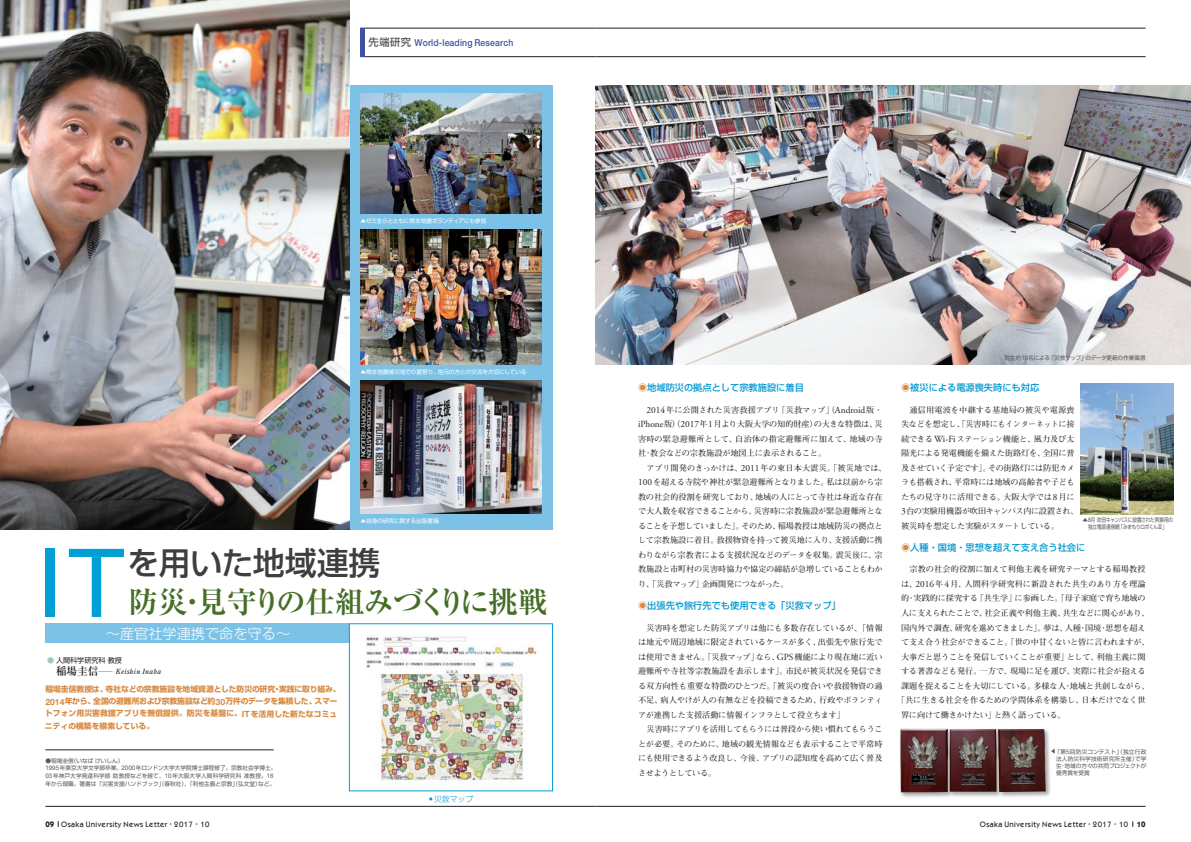
<style>
.page{position:relative;width:1191px;height:842px;background:#fff}
.page>*{position:absolute;margin:0;border:0;box-sizing:border-box;transform-origin:0 0}
.t1{font:94.3px "Univers";color:#009fd5}
.t2{font:500 31.9px "Shin Go Pro";color:#3e3e3f}
.t3{font:700 29.8px "Ryumin Pro";letter-spacing:-.03em;color:#456e27}
.t4{font:300 14.2px "Shin Go Pro";color:#fff}
.t5{font:500 9.6px "Helvetica Neue";letter-spacing:.02em;color:#4250a2;scale:.9 1}
.t6{font:500 9.2px "Shin Go Pro";color:#0097d1}
.t7{font:700 8.1px/14.5px "Futo Min A101 Pro";letter-spacing:-.02em;color:#231f20;text-align:justify}
.t8{font:700 8.1px "Futo Min A101 Pro";letter-spacing:.025em;color:#231f20}
.t9{font:700 8.1px "Futo Min A101 Pro";color:#231f20}
.t10{font:700 8.1px "Futo Min A101 Pro";letter-spacing:.015em;color:#231f20}
.t11{font:700 7.8px/12px "Shin Go Pro";color:#d7893f}
.t12{font:500 7.8px "Itc Kabel";letter-spacing:.05em;color:#231f20}
.t13{font:300 7.8px "Shin Go Pro";color:#0097d1}
.t14{font:italic 7.1px "Century Old Style Std";letter-spacing:.05em;color:#231f20}
.t15{font:7.1px "Shin Go Pro";color:#231f20}
.t16{font:5.7px/7.8px "Shin Go Pro";color:#57585a}
.t17{font:5.7px "Shin Go Pro";color:#fff}
.t18{font:5.7px "Shin Go Pro";letter-spacing:-.03em;color:#57585a}
.t19{font:5.7px "Shin Go Pro";letter-spacing:-.05em;color:#fff}
.t20{font:5.7px "Shin Go Pro";letter-spacing:.04em;color:#57585a}
.s1{font-family:"Shin Go Pro";font-size:10.3px;color:#57585a}
.s2{color:#9ec9c9}
.s3{font-family:"Ryumin Pro";font-weight:700;font-style:normal;font-size:10.6px}
.s4{font-family:"Shin Go Pro";font-style:normal}
.s5{font-family:"Helvetica Neue";font-size:8.6px}
.s6{font-family:"Helvetica Neue";font-size:6.2px}
.s7{color:#d7893f}
.s8{font-family:"Adobe Garamond Pro";font-weight:400;font-size:9.4px}
.s9{font-weight:700;font-size:7.9px}
.s10{font-family:"Shin Go Pro";font-weight:400}
</style>
<div class="page">
<hr style="left:45px;top:806px;width:550px;height:1px;background:#231f20">
<hr style="left:595px;top:806px;width:550px;height:1px;background:#231f20">
<hr style="left:595px;top:28px;width:550px;height:1px;background:#231f20">
<hr style="left:360px;top:28px;width:235px;height:1px;background:#231f20">
<div style="left:340px;top:86px;width:213px;height:444px;background:#7cc2e6"></div>
<img style="left:360px;top:93px;width:181px;height:121px">
<hr style="left:360px;top:56px;width:235px;height:1px;background:#231f20">
<hr style="left:595px;top:56px;width:550px;height:1px;background:#231f20">
<div style="left:360px;top:28px;width:5px;height:29px;background:#4250a2"></div>
<div style="left:45px;top:623px;width:306px;height:20px;background:#7cc2e6"></div>
<img style="left:0;top:0;width:349px;height:530px">
<img style="left:595px;top:86px;width:596px;height:279px">
<img style="left:1080px;top:383px;width:93px;height:131px">
<div style="left:899px;top:727px;width:152px;height:71px;background:#231f20;opacity:.4"></div>
<img style="left:900px;top:729px;width:145px;height:63px">
<img style="left:360px;top:230px;width:181px;height:135px">
<img style="left:360px;top:381px;width:181px;height:133px">
<img style="left:366px;top:636px;width:171px;height:145px">
<div style="left:349px;top:623px;width:204px;height:168px;border:1px solid #009fd5"></div>
<hr style="left:45px;top:750px;width:229px;height:1px;background:#231f20">
<p class="t5" style="left:368px;top:37px;width:162px"><span class="s1">先端研究</span> World-leading Research</p>
<p class="t19" style="left:360px;top:216px;width:127px">▲ゼミ生らとともに熊本地震ボランティアにも参加</p>
<p class="t17" style="left:360px;top:367px;width:167px">▲熊本地震被災地での夏祭り。地元の方との交流を大切にしている</p>
<p class="t17" style="left:360px;top:516px;width:80px">▲自身の研究に関する出版書籍</p>
<h2 class="t2" style="left:127px;top:537px;width:255px">を用いた地域連携</h2>
<h1 class="t1" style="left:37px;top:542px;width:89px">IT</h1>
<h3 class="t3" style="left:128px;top:578px;width:421px">防災・見守りの仕組みづくりに挑戦</h3>
<h3 class="t4" style="left:106px;top:622px;width:186px">～産官社学連携で命を守る～</h3>
<p class="t15" style="left:47px;top:654px;width:76px"><span class="s2">●</span> 人間科学研究科教授</p>
<p class="t14" style="left:56px;top:666px;width:107px"><span class="s3">稲場圭信</span><span class="s4">─</span> Keishin Inaba</p>
<p class="t11" style="left:45px;top:683px;width:297px">稲場圭信教授は、寺社などの宗教施設を地域資源とした防災の研究・実践に取り組み、<span class="s5">2014</span>年から、全国の避難所および宗教施設など約<span class="s5">30</span>万件のデータを集積した、スマートフォン用災害救援アプリを無償提供。防災を基盤に、<span class="s5">IT</span>を活用した新たなコミュニティの構築を模索している。</p>
<p class="t16" style="left:45px;top:756px;width:233px">●稲場圭信（いなばけいしん）<br><span class="s6">1995</span>年東京大学文学部卒業。<span class="s6">2000</span>年ロンドン大学大学院博士課程修了。宗教社会学博士。<span class="s6">03</span>年神戸大学発達科学部助教授などを経て、<span class="s6">10</span>年大阪大学人間科学研究科准教授。<span class="s6">16</span>年から現職。著書は「災害支援ハンドブック」（春秋社）、「利他主義と宗教」（弘文堂）など。</p>
<p class="t13" style="left:429px;top:792px;width:46px"><span class="s5">•</span>災救マップ</p>
<p class="t6" style="left:638px;top:380px;width:167px"><span class="s7">◉</span>地域防災の拠点として宗教施設に着目</p>
<p class="t7" style="left:638px;top:401px;width:246px;text-indent:9px"><span class="s8">2014</span>年に公開された災害救援アプリ「災救マップ」（<span class="s8">Android</span>版・<span class="s8">iPhone</span>版）（<span class="s8">2017</span>年<span class="s8">1</span>月より大阪大学の知的財産）の大きな特徴は、災害時の緊急避難所として、自治体の指定避難所に加えて、地域の寺社・教会などの宗教施設が地図上に表示されること。</p>
<p class="t7" style="left:638px;top:459px;width:250px;text-align:left;text-indent:9px">アプリ開発のきっかけは、<span class="s8">2011</span>年の東日本大震災。「被災地では、<span class="s8">100</span>を超える寺院や神社が緊急避難所となりました。私は以前から宗教の社会的役割を研究しており、地域の人にとって寺社は身近な存在で大人数を収容できることから、災害時に宗教施設が緊急避難所となることを予想していました」。そのため、稲場教授は地域防災の拠点として宗教施設に着目。救援物資を持って被災地に入り、支援活動に携わりながら宗教者による支援状況などのデータを収集。震災後に、宗教施設と市町村の災害時協力や協定の締結が急増していることもわかり、「災救マップ」企画開発につながった。</p>
<p class="t6" style="left:638px;top:598px;width:204px"><span class="s7">◉</span>出張先や旅行先でも使用できる「災救マップ」</p>
<p class="t7" style="left:638px;top:619px;width:246px;text-indent:9px">災害時を想定した防災アプリは他にも多数存在しているが、「情報は地元や周辺地域に限定されているケースが多く、出張先や旅行先では使用できません。「災救マップ」なら、<span class="s8">GPS</span>機能により現在地に近い避難所や寺社等宗教施設を表示します」。市民が被災状況を発信できる双方向性も重要な特徴のひとつだ。「被災の度合いや救援物資の過不足、病人やけが人の有無などを投稿できるため、行政やボランティアが連携した支援活動に情報インフラとして役立ちます」</p>
<p class="t7" style="left:638px;top:721px;width:246px;text-indent:9px">災害時にアプリを活用してもらうには普段から使い慣れてもらうことが必要。そのために、地域の観光情報なども表示することで平常時にも使用できるよう改良し、今後、アプリの認知度を高めて広く普及させようとしている。</p>
<p class="t18" style="left:1004px;top:353px;width:143px">院生約<span class="s6">10</span>名による「災救マップ」のデータ更新の作業風景</p>
<p class="t6" style="left:901px;top:380px;width:140px"><span class="s7">◉</span>被災による電源喪失時にも対応</p>
<p class="t7" style="left:901px;top:401px;width:179px;text-align:left;text-indent:9px">通信用電波を中継する基地局の被災や電源喪失などを想定し、「災害時にもインターネットに接続できる<span class="s8">Wi-Fi</span>ステーション機能と、風力及び太陽光による発電機能を備えた街路灯を、全国に普及させていく予定です」。その街路灯には防犯カメラも搭載され、平常時には地域の高齢者や子どもたちの見守りに活用できる。大阪大学では<span class="s8">8</span>月に<br><span class="s8">3</span>台の実験用機器が吹田キャンパス内に設置され、被災時を想定した実験がスタートしている。</p>
<p class="t6" style="left:901px;top:540px;width:186px"><span class="s7">◉</span>人種・国境・思想を超えて支え合う社会に</p>
<p class="t10" style="left:909px;top:563px;width:237px">宗教の社会的役割に加えて利他主義を研究テーマとする稲場教授</p>
<p class="t8" style="left:901px;top:577px;width:246px">は、<span class="s8">2016</span>年<span class="s8">4</span>月、人間科学研究科に新設された共生のあり方を理論</p>
<p class="t9" style="left:901px;top:592px;width:246px">的・実践的に探究する「共生学」に参画した。「母子家庭で育ち地域の</p>
<p class="t7" style="left:901px;top:605px;width:250px">人に支えられたことで、社会正義や利他主義、共生などに関心があり、</p>
<p class="t7" style="left:901px;top:619px;width:246px">国内外で調査、研究を進めてきました」。夢は、人種・国境・思想を超え</p>
<p class="t7" style="left:901px;top:634px;width:250px">て支え合う社会ができること。「世の中甘くないと皆に言われますが、</p>
<p class="t7" style="left:901px;top:648px;width:246px">大事だと思うことを発信していくことが重要」として、利他主義に関</p>
<p class="t7" style="left:901px;top:663px;width:246px">する著書なども発行。一方で、現場に足を運び、実際に社会が抱える</p>
<p class="t7" style="left:901px;top:677px;width:250px">課題を捉えることを大切にしている。多様な人・地域と共創しながら、</p>
<p class="t7" style="left:897px;top:692px;width:250px">「共に生きる社会を作るための学問体系を構築し、日本だけでなく世</p>
<p class="t7" style="left:901px;top:706px;width:166px">界に向けて働きかけたい」と熱く語っている。</p>
<p class="t16" style="left:1082px;top:516px;width:92px;line-height:7.1px;text-align:center">▲<span class="s6">8</span>月吹田キャンパスに設置された実験用の独立電源通信網「みまもりロボくんⅢ」</p>
<p class="t20" style="left:1054px;top:747px;width:93px">「第<span class="s6">5</span>回防災コンテスト」（独立行政</p>
<p class="t16" style="left:1048px;top:754px;width:7px;rotate:-90deg">▲</p>
<p class="t16" style="left:1056px;top:754px;width:92px;line-height:7.1px;text-align:justify">法人防災科学技術研究所主催）で学生・地域の方々の共同プロジェクトが優秀賞を受賞</p>
<p class="t12" style="left:45px;top:820px;width:166px"><span class="s9">09</span> Osaka University News Letter<span class="s10">・</span>2017<span class="s10">・</span>10</p>
<p class="t12" style="left:980px;top:820px;width:167px">Osaka University News Letter<span class="s10">・</span>2017<span class="s10">・</span>10 <span class="s9">10</span></p>
</div>
